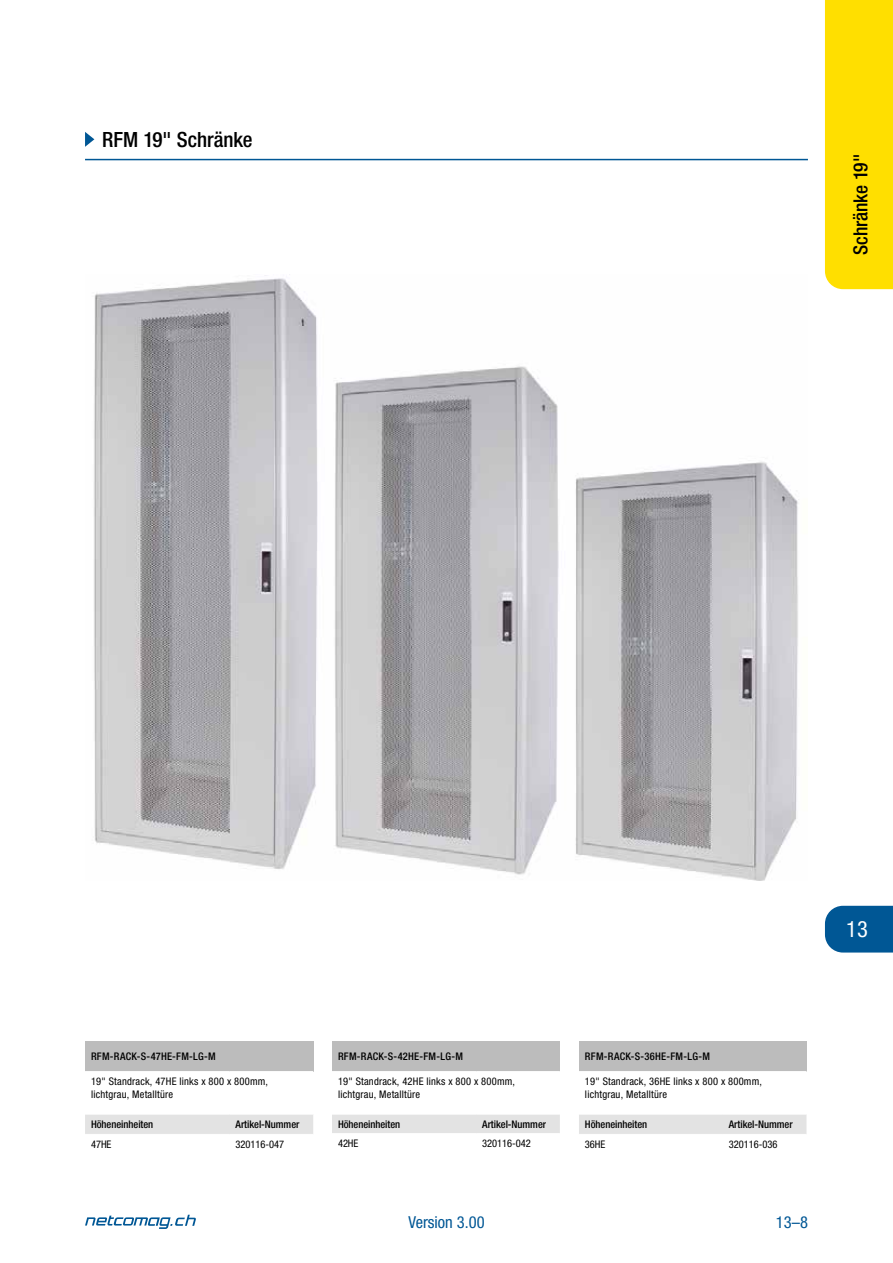
<style>
.page{position:relative;width:893px;height:1263px;background:#fff}
.page>*{position:absolute;margin:0;border:0;box-sizing:border-box;transform-origin:0 0}
.t1{font:condensed 22.5px "Helvetica Neue LT Std";color:#fff}
.t2{font:500 condensed 21px "Helvetica Neue LT Std";letter-spacing:-.005em;color:#000}
.t3{font:500 condensed 19.5px "Helvetica Neue LT Std";letter-spacing:-.005em;color:#000}
.t4{font:condensed 16.5px "Helvetica Neue LT Std";color:#005795}
.t5{font:condensed 10.5px/12.6px "Helvetica Neue LT Std";letter-spacing:.02em;color:#000}
.t6{font:500 condensed 10.5px "Helvetica Neue LT Std";letter-spacing:-.005em;color:#000}
.t7{font:500 condensed 10.5px "Helvetica Neue LT Std";letter-spacing:.025em;color:#000}
.t8{font:condensed 10.5px "Helvetica Neue LT Std";letter-spacing:-.005em;color:#000}
</style>
<div class="page">
<div style="left:825px;top:0;width:68px;height:289px;background:#ffdf00"></div>
<div style="left:825px;top:906px;width:68px;height:46px;background:#005795"></div>
<svg style="left:85px;top:132px;width:9px;height:15px"></svg>
<hr style="left:85px;top:159px;width:723px;height:1px;background:#005795">
<img style="left:94px;top:274px;width:704px;height:606px">
<div style="left:579px;top:1041px;width:227px;height:30px;background:#bcbcbc"></div>
<div style="left:579px;top:1115px;width:227px;height:19px;background:#e3e3e3"></div>
<div style="left:332px;top:1041px;width:228px;height:30px;background:#bcbcbc"></div>
<div style="left:332px;top:1115px;width:228px;height:18px;background:#e3e3e3"></div>
<div style="left:85px;top:1041px;width:228px;height:30px;background:#bcbcbc"></div>
<div style="left:85px;top:1115px;width:228px;height:19px;background:#e3e3e3"></div>
<svg style="left:85px;top:1215px;width:111px;height:14px"></svg>
<h2 class="t2" style="left:102px;top:127px;width:152px">RFM 19" Schränke</h2>
<h3 class="t3" style="left:849px;top:255px;width:103px;rotate:-90deg">Schränke 19"</h3>
<h1 class="t1" style="left:846px;top:916px;width:23px">13</h1>
<p class="t7" style="left:91px;top:1050px;width:126px">RFM-RACK-S-47HE-FM-LG-M</p>
<p class="t5" style="left:91px;top:1075px;width:179px">19" Standrack, 47HE links x 800 x 800mm, lichtgrau, Metalltüre</p>
<p class="t6" style="left:91px;top:1117px;width:64px">Höheneinheiten</p>
<p class="t6" style="left:236px;top:1117px;width:65px">Artikel-Nummer</p>
<p class="t5" style="left:91px;top:1138px;width:22px">47HE</p>
<p class="t8" style="left:236px;top:1138px;width:50px">320116-047</p>
<p class="t7" style="left:338px;top:1050px;width:126px">RFM-RACK-S-42HE-FM-LG-M</p>
<p class="t5" style="left:338px;top:1075px;width:179px">19" Standrack, 42HE links x 800 x 800mm, lichtgrau, Metalltüre</p>
<p class="t6" style="left:338px;top:1117px;width:64px">Höheneinheiten</p>
<p class="t6" style="left:482px;top:1117px;width:65px">Artikel-Nummer</p>
<p class="t5" style="left:338px;top:1137px;width:22px">42HE</p>
<p class="t8" style="left:482px;top:1137px;width:50px">320116-042</p>
<p class="t7" style="left:585px;top:1050px;width:126px">RFM-RACK-S-36HE-FM-LG-M</p>
<p class="t5" style="left:585px;top:1075px;width:179px">19" Standrack, 36HE links x 800 x 800mm, lichtgrau, Metalltüre</p>
<p class="t6" style="left:585px;top:1117px;width:64px">Höheneinheiten</p>
<p class="t6" style="left:729px;top:1117px;width:65px">Artikel-Nummer</p>
<p class="t5" style="left:585px;top:1138px;width:22px">36HE</p>
<p class="t8" style="left:729px;top:1138px;width:50px">320116-036</p>
<h3 class="t4" style="left:408px;top:1213px;width:78px">Version 3.00</h3>
<h3 class="t4" style="left:776px;top:1212px;width:34px">13–8</h3>
</div>
